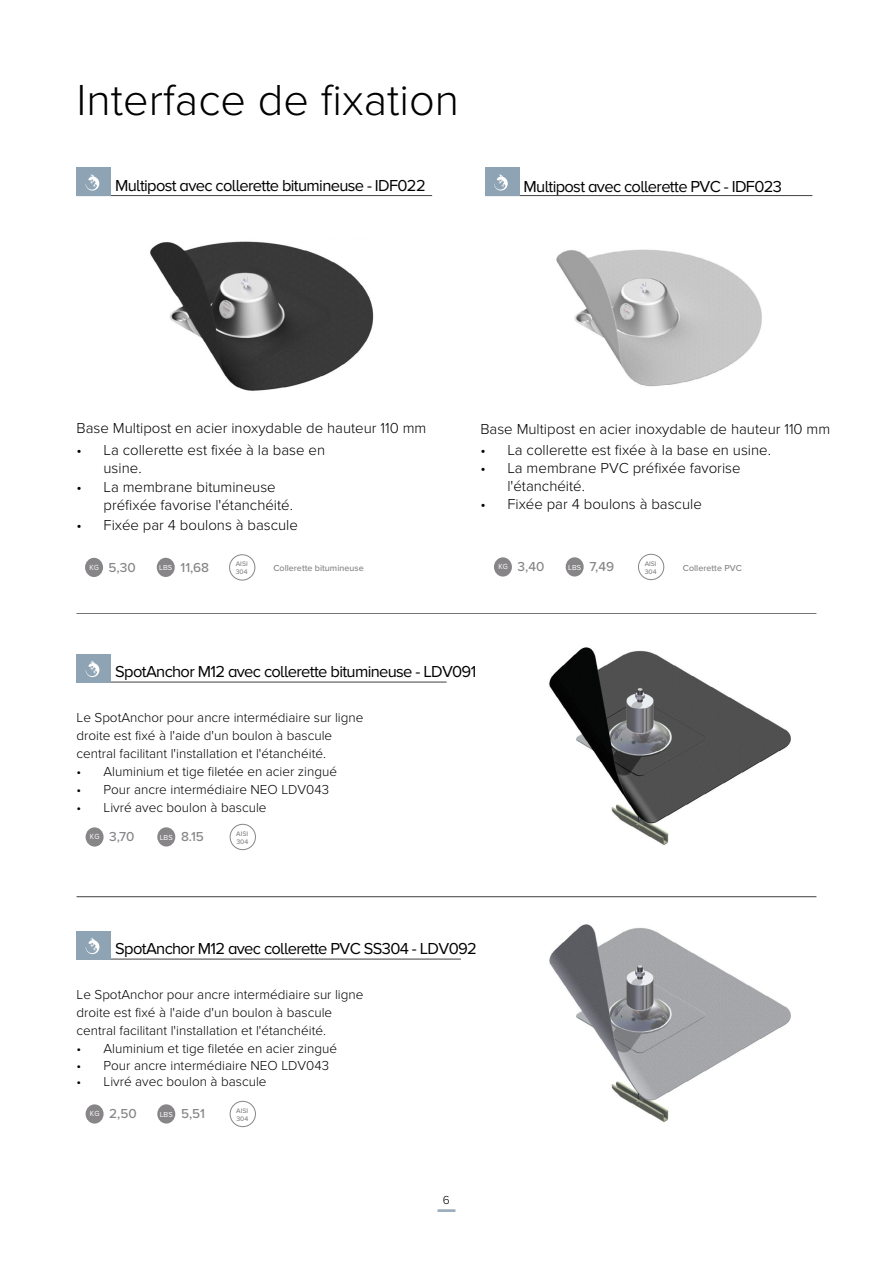
<style>
.page{position:relative;width:893px;height:1263px;background:#fff}
.page>*{position:absolute;margin:0;border:0;box-sizing:border-box;transform-origin:0 0}
.t1{font:300 45px "Proxima Nova";color:#000101}
.t2{font:16.5px "Proxima Nova A";letter-spacing:-.04em;color:#000}
.t3{font:300 15px/18px "Proxima Nova";color:#000}
.t4{font:300 15px "Proxima Nova";color:#000101}
.t5{font:300 13.5px/18.3px "Proxima Nova";color:#000101}
.t6{font:500 13.5px "Proxima Nova";color:#868588}
.t7{font:300 12px "Proxima Nova";color:#000}
.t8{font:500 9px "Proxima Nova";color:#878587}
.t9{font:7.5px "Proxima Nova A";color:#fff}
.t10{font:500 6.9px/8.2px "Proxima Nova";color:#878587}
.s1{font-weight:400;font-size:7.65px;color:#fff}
</style>
<div class="page">
<hr style="left:437px;top:1209px;width:18px;height:3px;background:#9badbc">
<hr style="left:77px;top:613px;width:739px;height:1px;background:#414042">
<hr style="left:77px;top:896px;width:739px;height:1px;background:#414042">
<img style="left:556px;top:249px;width:206px;height:138px">
<img style="left:549px;top:647px;width:242px;height:198px">
<img style="left:549px;top:924px;width:242px;height:198px">
<hr style="left:77px;top:195px;width:355px;height:1px;background:#414042">
<div style="left:77px;top:168px;width:34px;height:28px;background:#8ea4b5"></div>
<svg style="left:86px;top:174px;width:13px;height:17px"></svg>
<hr style="left:485px;top:195px;width:327px;height:1px;background:#414042">
<div style="left:485px;top:168px;width:34px;height:28px;background:#8ea4b5"></div>
<svg style="left:494px;top:174px;width:14px;height:17px"></svg>
<hr style="left:77px;top:682px;width:370px;height:1px;background:#414042">
<div style="left:77px;top:654px;width:34px;height:28px;background:#8ea4b5"></div>
<svg style="left:86px;top:660px;width:13px;height:17px"></svg>
<hr style="left:77px;top:959px;width:384px;height:1px;background:#414042">
<div style="left:77px;top:931px;width:34px;height:28px;background:#8ea4b5"></div>
<svg style="left:86px;top:937px;width:13px;height:17px"></svg>
<div style="left:85px;top:558px;width:18px;height:19px;background:#878587;border-radius:50%"></div>
<div style="left:157px;top:558px;width:18px;height:19px;background:#878587;border-radius:50%"></div>
<div style="left:229px;top:554px;width:26px;height:26px;border:1px solid #868588;border-radius:50%"></div>
<div style="left:494px;top:557px;width:18px;height:19px;background:#878587;border-radius:50%"></div>
<div style="left:566px;top:557px;width:18px;height:19px;background:#878587;border-radius:50%"></div>
<div style="left:638px;top:554px;width:26px;height:26px;border:1px solid #868588;border-radius:50%"></div>
<div style="left:86px;top:827px;width:18px;height:19px;background:#878587;border-radius:50%"></div>
<div style="left:157px;top:827px;width:18px;height:19px;background:#878587;border-radius:50%"></div>
<div style="left:230px;top:824px;width:26px;height:26px;border:1px solid #868588;border-radius:50%"></div>
<div style="left:86px;top:1104px;width:18px;height:19px;background:#878587;border-radius:50%"></div>
<div style="left:157px;top:1104px;width:18px;height:19px;background:#878587;border-radius:50%"></div>
<div style="left:230px;top:1101px;width:26px;height:26px;border:1px solid #868588;border-radius:50%"></div>
<img style="left:150px;top:241px;width:224px;height:150px">
<h1 class="t1" style="left:77px;top:74px;width:384px">Interface de fixation</h1>
<p class="t2" style="left:115px;top:176px;width:312px">Multipost avec collerette bitumineuse - IDF022</p>
<p class="t2" style="left:524px;top:177px;width:260px">Multipost avec collerette PVC - IDF023</p>
<p class="t4" style="left:77px;top:419px;width:351px">Base Multipost en acier inoxydable de hauteur 110 mm</p>
<p class="t3" style="left:104px;top:442px;width:223px;line-height:17.2px;text-indent:-27px">• La collerette est fixée à la base en usine.</p>
<p class="t3" style="left:104px;top:478px;width:191px;text-indent:-27px">• La membrane bitumineuse préfixée favorise l'étanchéité.</p>
<p class="t3" style="left:77px;top:516px;width:223px">• Fixée par 4 boulons à bascule</p>
<p class="t4" style="left:480px;top:420px;width:351px">Base Multipost en acier inoxydable de hauteur 110 mm</p>
<p class="t3" style="left:480px;top:441px;width:292px">• La collerette est fixée à la base en usine.</p>
<p class="t3" style="left:507px;top:459px;width:235px;text-indent:-27px">• La membrane PVC préfixée favorise l'étanchéité.</p>
<p class="t3" style="left:480px;top:495px;width:223px">• Fixée par 4 boulons à bascule</p>
<p class="t9" style="left:159px;top:563px;width:14px">LBS</p>
<p class="t6" style="left:498px;top:559px;width:47px"><span class="s1">KG</span> 3,40</p>
<p class="t6" style="left:589px;top:559px;width:26px">7,49</p>
<p class="t10" style="left:645px;top:559px;width:13px">AISI<br>304</p>
<p class="t6" style="left:89px;top:559px;width:48px"><span class="s1">KG</span> 5,30</p>
<p class="t6" style="left:180px;top:559px;width:30px">11,68</p>
<p class="t10" style="left:236px;top:560px;width:13px">AISI<br>304</p>
<p class="t9" style="left:568px;top:563px;width:14px">LBS</p>
<p class="t8" style="left:273px;top:562px;width:92px">Collerette bitumineuse</p>
<p class="t8" style="left:683px;top:562px;width:60px">Collerette PVC</p>
<p class="t2" style="left:115px;top:662px;width:363px">SpotAnchor M12 avec collerette bitumineuse - LDV091</p>
<p class="t5" style="left:77px;top:708px;width:288px">Le SpotAnchor pour ancre intermédiaire sur ligne droite est fixé à l'aide d'un boulon à bascule central facilitant l'installation et l'étanchéité.</p>
<p class="t5" style="left:77px;top:763px;width:262px">• Aluminium et tige filetée en acier zingué</p>
<p class="t5" style="left:77px;top:781px;width:254px">• Pour ancre intermédiaire NEO LDV043</p>
<p class="t5" style="left:77px;top:799px;width:192px">• Livré avec boulon à bascule</p>
<p class="t6" style="left:90px;top:829px;width:46px"><span class="s1">KG</span> 3,70</p>
<p class="t6" style="left:181px;top:829px;width:24px">8.15</p>
<p class="t10" style="left:236px;top:829px;width:13px">AISI<br>304</p>
<p class="t9" style="left:160px;top:833px;width:14px">LBS</p>
<p class="t2" style="left:115px;top:939px;width:363px">SpotAnchor M12 avec collerette PVC SS304 - LDV092</p>
<p class="t5" style="left:77px;top:986px;width:288px">Le SpotAnchor pour ancre intermédiaire sur ligne droite est fixé à l'aide d'un boulon à bascule central facilitant l'installation et l'étanchéité.</p>
<p class="t5" style="left:77px;top:1040px;width:262px">• Aluminium et tige filetée en acier zingué</p>
<p class="t5" style="left:77px;top:1056px;width:254px">• Pour ancre intermédiaire NEO LDV043</p>
<p class="t5" style="left:77px;top:1072px;width:192px">• Livré avec boulon à bascule</p>
<p class="t6" style="left:90px;top:1106px;width:48px"><span class="s1">KG</span> 2,50</p>
<p class="t6" style="left:181px;top:1106px;width:26px">5,51</p>
<p class="t10" style="left:236px;top:1106px;width:13px">AISI<br>304</p>
<p class="t9" style="left:160px;top:1110px;width:14px">LBS</p>
<p class="t7" style="left:443px;top:1193px;width:9px">6</p>
</div>
